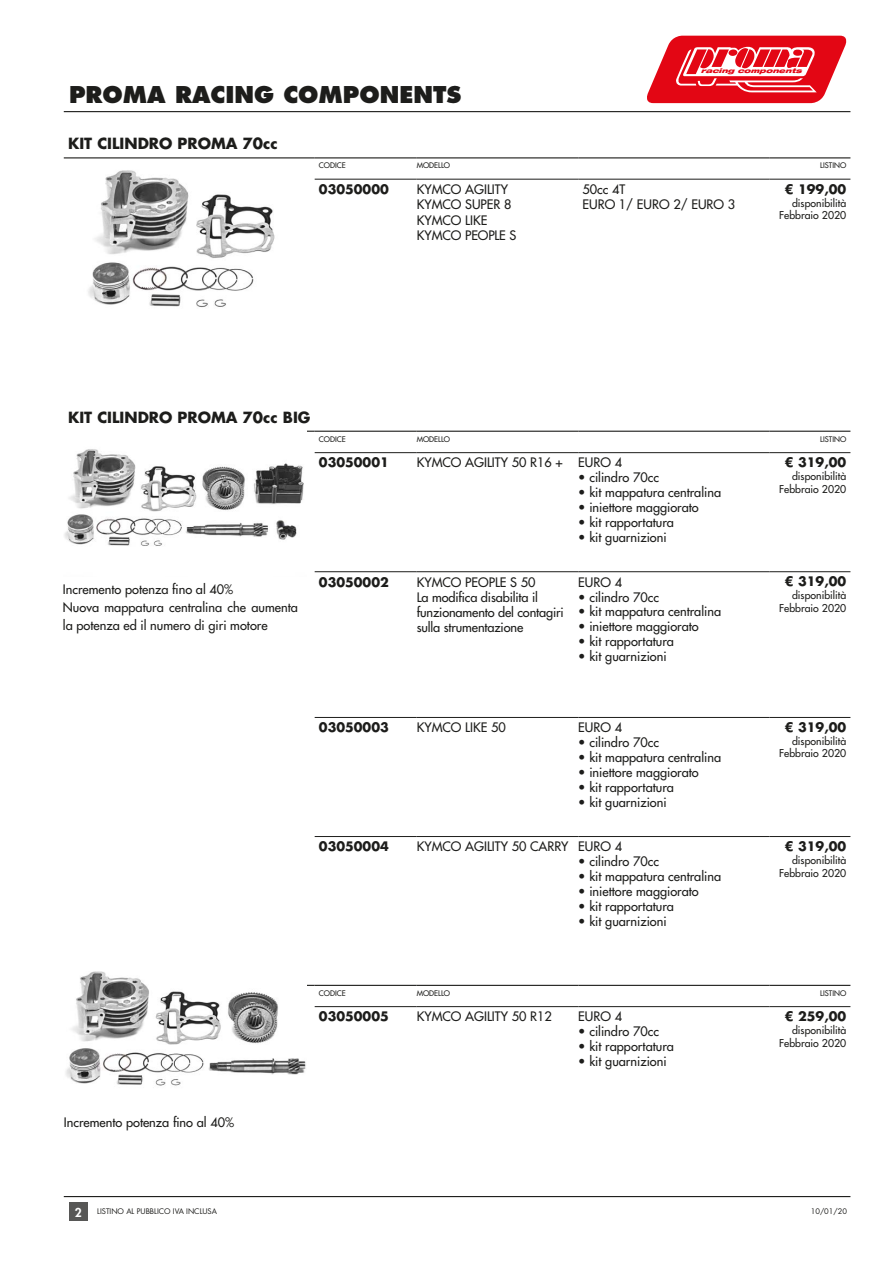
<style>
.page{position:relative;width:893px;height:1263px;background:#fff}
.page>*{position:absolute;margin:0;border:0;box-sizing:border-box;transform-origin:0 0}
.t1{font:800 22.5px "Futura Std";color:#1d1d1b}
.t2{font:700 15px "Futura Std";color:#1d1d1b}
.t3{font:500 12.75px/15.3px "Futura Std";color:#1d1d1b}
.t4{font:700 12.75px "Futura Std";color:#1d1d1b}
.t5{font:800 12px "Futura Std";color:#fff}
.t6{font:500 10.5px/12.6px "Futura Std";color:#1d1d1b;text-align:right}
.t7{font:500 7.5px "Futura Std";color:#1d1d1b}
.t8{font:7.5px "Futura Std";color:#1d1d1b}
.t9{font:italic 900 expanded 6.3px "Helvetica Neue LT Std";color:#e30614;scale:1.19 1}
</style>
<div class="page">
<hr style="left:64px;top:111px;width:786px;height:1px;background:#1d1d1b">
<hr style="left:64px;top:1196px;width:786px;height:1px;background:#1d1d1b">
<div style="left:69px;top:1202px;width:19px;height:19px;background:#575756"></div>
<svg style="left:647px;top:36px;width:200px;height:67px"></svg>
<hr style="left:315px;top:179px;width:102px;height:1px;background:#1d1d1b">
<hr style="left:417px;top:179px;width:161px;height:1px;background:#1d1d1b">
<hr style="left:578px;top:179px;width:192px;height:1px;background:#1d1d1b">
<hr style="left:770px;top:179px;width:80px;height:1px;background:#1d1d1b">
<hr style="left:315px;top:452px;width:102px;height:1px;background:#1d1d1b">
<hr style="left:417px;top:452px;width:161px;height:1px;background:#1d1d1b">
<hr style="left:578px;top:452px;width:192px;height:1px;background:#1d1d1b">
<hr style="left:770px;top:452px;width:80px;height:1px;background:#1d1d1b">
<hr style="left:315px;top:571px;width:102px;height:1px;background:#1d1d1b">
<hr style="left:417px;top:571px;width:161px;height:1px;background:#1d1d1b">
<hr style="left:578px;top:571px;width:192px;height:1px;background:#1d1d1b">
<hr style="left:770px;top:571px;width:80px;height:1px;background:#1d1d1b">
<hr style="left:315px;top:836px;width:102px;height:1px;background:#1d1d1b">
<hr style="left:417px;top:836px;width:161px;height:1px;background:#1d1d1b">
<hr style="left:578px;top:836px;width:192px;height:1px;background:#1d1d1b">
<hr style="left:770px;top:836px;width:80px;height:1px;background:#1d1d1b">
<hr style="left:315px;top:1006px;width:102px;height:1px;background:#1d1d1b">
<hr style="left:417px;top:1006px;width:161px;height:1px;background:#1d1d1b">
<hr style="left:578px;top:1006px;width:192px;height:1px;background:#1d1d1b">
<hr style="left:770px;top:1006px;width:80px;height:1px;background:#1d1d1b">
<hr style="left:64px;top:157px;width:251px;height:1px;background:#1d1d1b">
<hr style="left:315px;top:157px;width:102px;height:1px;background:#1d1d1b">
<hr style="left:417px;top:157px;width:161px;height:1px;background:#1d1d1b">
<hr style="left:578px;top:157px;width:192px;height:1px;background:#1d1d1b">
<hr style="left:770px;top:157px;width:80px;height:1px;background:#1d1d1b">
<hr style="left:64px;top:431px;width:251px;height:1px;background:#1d1d1b">
<hr style="left:315px;top:431px;width:102px;height:1px;background:#1d1d1b">
<hr style="left:417px;top:431px;width:161px;height:1px;background:#1d1d1b">
<hr style="left:578px;top:431px;width:192px;height:1px;background:#1d1d1b">
<hr style="left:770px;top:431px;width:80px;height:1px;background:#1d1d1b">
<hr style="left:64px;top:985px;width:251px;height:1px;background:#1d1d1b">
<hr style="left:315px;top:985px;width:102px;height:1px;background:#1d1d1b">
<hr style="left:417px;top:985px;width:161px;height:1px;background:#1d1d1b">
<hr style="left:578px;top:985px;width:192px;height:1px;background:#1d1d1b">
<hr style="left:770px;top:985px;width:80px;height:1px;background:#1d1d1b">
<hr style="left:315px;top:717px;width:102px;height:1px;background:#1d1d1b">
<hr style="left:417px;top:717px;width:161px;height:1px;background:#1d1d1b">
<hr style="left:578px;top:717px;width:192px;height:1px;background:#1d1d1b">
<hr style="left:770px;top:717px;width:80px;height:1px;background:#1d1d1b">
<img style="left:64px;top:431px;width:242px;height:115px">
<img style="left:64px;top:971px;width:242px;height:115px">
<img style="left:88px;top:170px;width:187px;height:138px">
<h1 class="t1" style="left:69px;top:80px;width:394px">PROMA RACING COMPONENTS</h1>
<p class="t2" style="left:68px;top:134px;width:211px">KIT CILINDRO PROMA 70cc</p>
<p class="t9" style="left:701px;top:67px;width:86px">racing components</p>
<p class="t7" style="left:319px;top:161px;width:28px">CODICE</p>
<p class="t7" style="left:417px;top:161px;width:35px">MODELLO</p>
<p class="t7" style="left:820px;top:161px;width:27px">LISTINO</p>
<p class="t4" style="left:319px;top:181px;width:71px">03050000</p>
<p class="t3" style="left:417px;top:182px;width:101px">KYMCO AGILITY<br>KYMCO SUPER 8<br>KYMCO LIKE<br>KYMCO PEOPLE S</p>
<p class="t3" style="left:583px;top:182px;width:154px">50cc 4T<br>EURO 1/ EURO 2/ EURO 3</p>
<p class="t4" style="left:785px;top:181px;width:63px">€ 199,00</p>
<p class="t6" style="left:779px;top:196px;width:68px">disponibilità<br>Febbraio 2020</p>
<p class="t2" style="left:68px;top:407px;width:244px">KIT CILINDRO PROMA 70cc BIG</p>
<p class="t7" style="left:319px;top:434px;width:28px">CODICE</p>
<p class="t7" style="left:417px;top:434px;width:35px">MODELLO</p>
<p class="t7" style="left:820px;top:434px;width:27px">LISTINO</p>
<p class="t4" style="left:319px;top:454px;width:71px">03050001</p>
<p class="t3" style="left:417px;top:455px;width:207px">KYMCO AGILITY 50 R16 + EURO 4</p>
<p class="t3" style="left:578px;top:470px;width:82px">• cilindro 70cc</p>
<p class="t3" style="left:578px;top:485px;width:144px">• kit mappatura centralina</p>
<p class="t3" style="left:578px;top:500px;width:122px">• iniettore maggiorato</p>
<p class="t3" style="left:578px;top:515px;width:97px">• kit rapportatura</p>
<p class="t3" style="left:578px;top:530px;width:90px">• kit guarnizioni</p>
<p class="t4" style="left:785px;top:454px;width:63px">€ 319,00</p>
<p class="t6" style="left:779px;top:470px;width:68px">disponibilità<br>Febbraio 2020</p>
<p class="t3" style="left:63px;top:580px;width:237px;line-height:18px">Incremento potenza fino al 40%<br>Nuova mappatura centralina che aumenta la potenza ed il numero di giri motore</p>
<p class="t4" style="left:319px;top:573px;width:71px">03050002</p>
<p class="t3" style="left:417px;top:574px;width:149px">KYMCO PEOPLE S 50<br>La modifica disabilita il funzionamento del contagiri sulla strumentazione</p>
<p class="t3" style="left:578px;top:574px;width:45px">EURO 4</p>
<p class="t3" style="left:578px;top:589px;width:82px">• cilindro 70cc</p>
<p class="t3" style="left:578px;top:604px;width:144px">• kit mappatura centralina</p>
<p class="t3" style="left:578px;top:619px;width:122px">• iniettore maggiorato</p>
<p class="t3" style="left:578px;top:634px;width:97px">• kit rapportatura</p>
<p class="t3" style="left:578px;top:649px;width:90px">• kit guarnizioni</p>
<p class="t4" style="left:785px;top:573px;width:63px">€ 319,00</p>
<p class="t6" style="left:779px;top:589px;width:68px">disponibilità<br>Febbraio 2020</p>
<p class="t4" style="left:319px;top:719px;width:71px">03050003</p>
<p class="t3" style="left:417px;top:720px;width:91px">KYMCO LIKE 50</p>
<p class="t3" style="left:578px;top:720px;width:45px">EURO 4</p>
<p class="t3" style="left:578px;top:735px;width:82px">• cilindro 70cc</p>
<p class="t3" style="left:578px;top:750px;width:144px">• kit mappatura centralina</p>
<p class="t3" style="left:578px;top:765px;width:122px">• iniettore maggiorato</p>
<p class="t3" style="left:578px;top:780px;width:97px">• kit rapportatura</p>
<p class="t3" style="left:578px;top:795px;width:90px">• kit guarnizioni</p>
<p class="t4" style="left:319px;top:838px;width:71px">03050004</p>
<p class="t3" style="left:417px;top:839px;width:207px">KYMCO AGILITY 50 CARRY EURO 4</p>
<p class="t3" style="left:578px;top:854px;width:82px">• cilindro 70cc</p>
<p class="t3" style="left:578px;top:869px;width:144px">• kit mappatura centralina</p>
<p class="t3" style="left:578px;top:884px;width:122px">• iniettore maggiorato</p>
<p class="t3" style="left:578px;top:899px;width:97px">• kit rapportatura</p>
<p class="t3" style="left:578px;top:914px;width:90px">• kit guarnizioni</p>
<p class="t4" style="left:785px;top:719px;width:63px">€ 319,00</p>
<p class="t6" style="left:779px;top:735px;width:68px">disponibilità<br>Febbraio 2020</p>
<p class="t4" style="left:785px;top:838px;width:63px">€ 319,00</p>
<p class="t6" style="left:779px;top:854px;width:68px">disponibilità<br>Febbraio 2020</p>
<p class="t3" style="left:64px;top:1114px;width:172px">Incremento potenza fino al 40%</p>
<p class="t7" style="left:319px;top:988px;width:28px">CODICE</p>
<p class="t7" style="left:417px;top:988px;width:35px">MODELLO</p>
<p class="t7" style="left:820px;top:988px;width:27px">LISTINO</p>
<p class="t4" style="left:319px;top:1008px;width:71px">03050005</p>
<p class="t3" style="left:417px;top:1009px;width:137px">KYMCO AGILITY 50 R12</p>
<p class="t3" style="left:578px;top:1009px;width:45px">EURO 4</p>
<p class="t3" style="left:578px;top:1024px;width:82px">• cilindro 70cc</p>
<p class="t3" style="left:578px;top:1039px;width:97px">• kit rapportatura</p>
<p class="t3" style="left:578px;top:1054px;width:90px">• kit guarnizioni</p>
<p class="t4" style="left:785px;top:1008px;width:63px">€ 259,00</p>
<p class="t6" style="left:779px;top:1024px;width:68px">disponibilità<br>Febbraio 2020</p>
<p class="t5" style="left:75px;top:1204px;width:8px">2</p>
<p class="t8" style="left:97px;top:1206px;width:121px">LISTINO AL PUBBLICO IVA INCLUSA</p>
<p class="t8" style="left:811px;top:1206px;width:38px">10/01/20</p>
</div>
